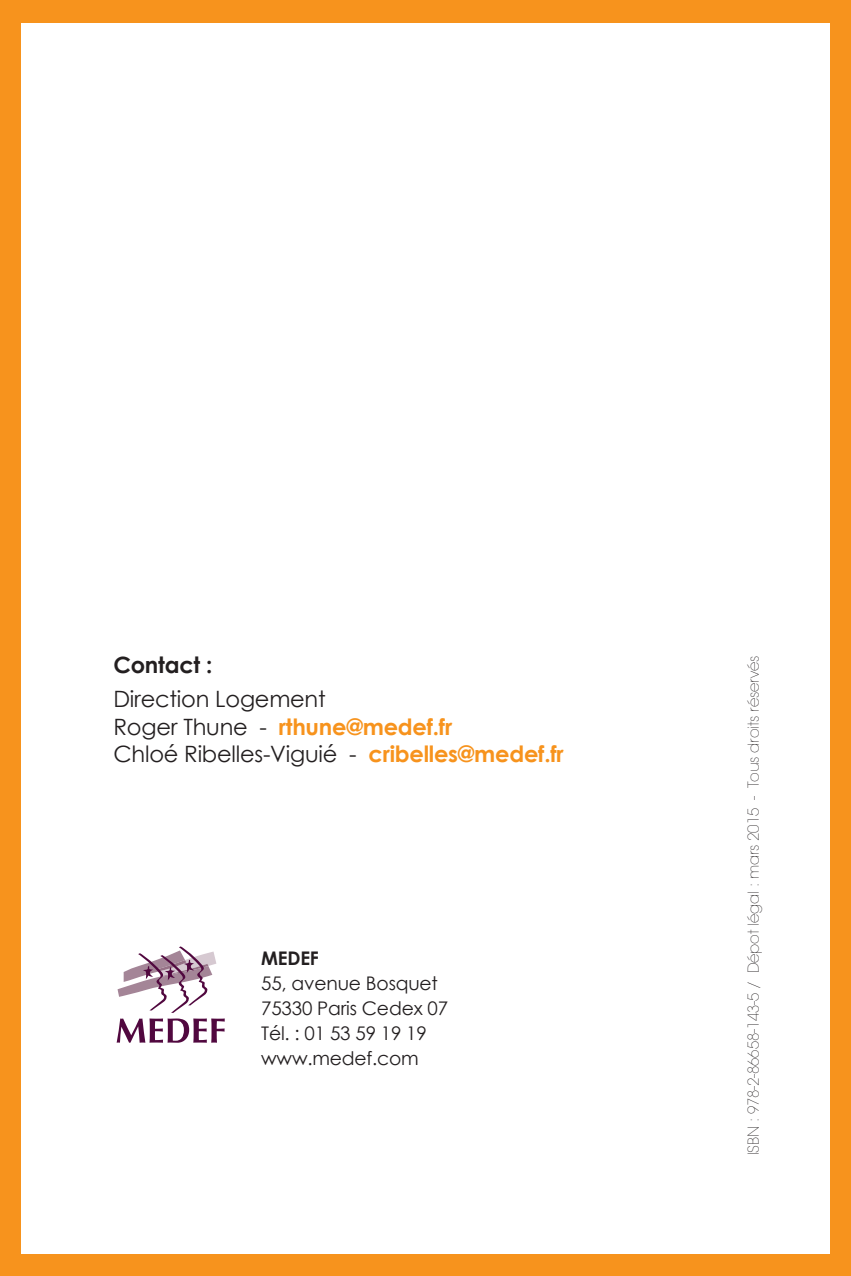
<style>
.page{position:relative;width:851px;height:1276px;background:#fff}
.page>*{position:absolute;margin:0;border:0;box-sizing:border-box;transform-origin:0 0}
.t1{font:22.5px/27.5px "Century Gothic";letter-spacing:-.01em;color:#231f20}
.t2{font:700 22.5px "Century Gothic";letter-spacing:-.01em;color:#231f20}
.t3{font:18.75px/25px "Century Gothic";letter-spacing:-.01em;color:#231f20}
.t4{font:700 18.75px "Century Gothic";letter-spacing:-.01em;color:#231f20}
.t5{font:200 15px "Avant Garde";letter-spacing:-.01em;color:#231f20}
.s1{font-weight:700;color:#f7931d}
</style>
<div class="page">
<div style="left:0;top:0;width:850px;height:1276px;background:#f7931d"></div>
<div style="left:21px;top:23px;width:808px;height:1230px;background:#fff"></div>
<svg style="left:117px;top:946px;width:108px;height:96px"></svg>
<p class="t2" style="left:113px;top:650px;width:100px">Contact :</p>
<p class="t1" style="left:113px;top:685px;width:451px">Direction Logement<br>Roger Thune - <span class="s1">rthune@medef.fr<br></span>Chloé Ribelles-Viguié - <span class="s1">cribelles@medef.fr</span></p>
<p class="t4" style="left:261px;top:947px;width:59px">MEDEF</p>
<p class="t3" style="left:261px;top:971px;width:188px">55, avenue Bosquet<br>75330 Paris Cedex 07<br>Tél. : 01 53 59 19 19 www.medef.com</p>
<p class="t5" style="left:744px;top:1155px;width:501px;rotate:-90deg">ISBN : 978-2-86658-143-5 / Dépot légal : mars 2015 - Tous droits réservés</p>
</div>
